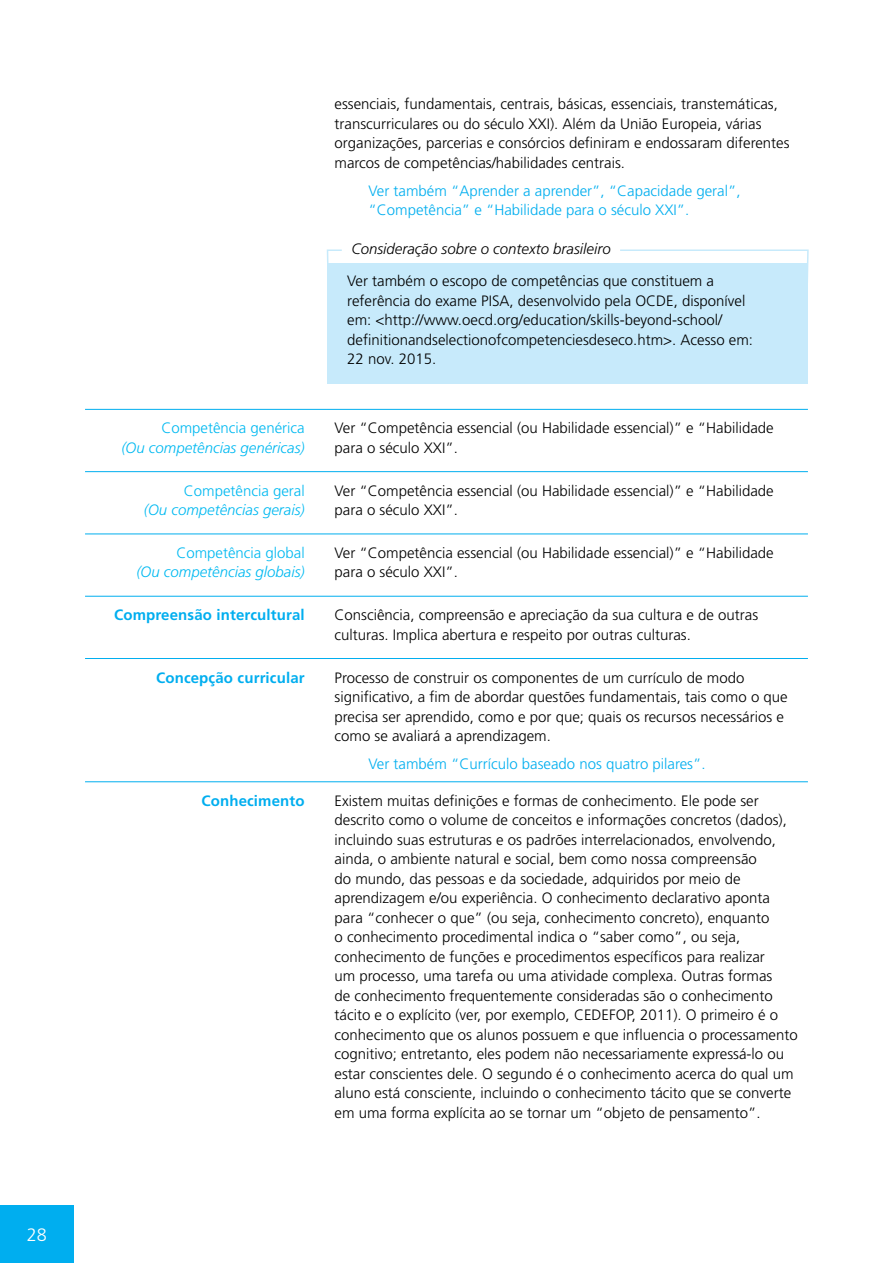
<style>
.page{position:relative;width:893px;height:1263px;background:#fff}
.page>*{position:absolute;margin:0;border:0;box-sizing:border-box;transform-origin:0 0}
.t1{font:300 18px "Frutiger";color:#fff}
.t2{font:300 15px/19.5px "Frutiger";color:#000}
.t3{font:300 15px/19.5px "Frutiger";color:#00aeef}
.t4{font:italic 300 15px "Frutiger";color:#00b9f1}
.t5{font:700 15px "Frutiger";letter-spacing:.01em;color:#00aeef}
.t6{font:300 15px "Frutiger";color:#00b9f1}
.t7{font:italic 300 15px "Frutiger";color:#000}
</style>
<div class="page">
<div style="left:0;top:1205px;width:74px;height:58px;background:#00aeef"></div>
<hr style="left:85px;top:409px;width:241px;height:1px;background:#00aeef">
<hr style="left:326px;top:409px;width:482px;height:1px;background:#00aeef">
<hr style="left:85px;top:471px;width:241px;height:1px;background:#00aeef">
<hr style="left:326px;top:471px;width:482px;height:1px;background:#00aeef">
<hr style="left:85px;top:534px;width:241px;height:1px;background:#00aeef">
<hr style="left:326px;top:534px;width:482px;height:1px;background:#00aeef">
<hr style="left:85px;top:596px;width:241px;height:1px;background:#00aeef">
<hr style="left:326px;top:596px;width:482px;height:1px;background:#00aeef">
<hr style="left:85px;top:658px;width:241px;height:1px;background:#00aeef">
<hr style="left:326px;top:658px;width:482px;height:1px;background:#00aeef">
<hr style="left:85px;top:781px;width:241px;height:1px;background:#00aeef">
<hr style="left:326px;top:781px;width:482px;height:1px;background:#00aeef">
<div style="left:327px;top:264px;width:481px;height:120px;background:#c7eafb"></div>
<svg style="left:326px;top:249px;width:17px;height:15px"></svg>
<svg style="left:619px;top:249px;width:190px;height:26px"></svg>
<p class="t1" style="left:27px;top:1224px;width:22px">28</p>
<p class="t2" style="left:334px;top:94px;width:457px">essenciais, fundamentais, centrais, básicas, essenciais, transtemáticas, transcurriculares ou do século XXI). Além da União Europeia, várias organizações, parcerias e consórcios definiram e endossaram diferentes marcos de competências/habilidades centrais.</p>
<p class="t3" style="left:369px;top:181px;width:374px">Ver também “Aprender a aprender”, “Capacidade geral”, “Competência” e “Habilidade para o século XXI”.</p>
<p class="t7" style="left:351px;top:240px;width:261px">Consideração sobre o contexto brasileiro</p>
<p class="t2" style="left:347px;top:272px;width:407px">Ver também o escopo de competências que constituem a referência do exame PISA, desenvolvido pela OCDE, disponível em: &lt;http://www.oecd.org/education/skills-beyond-school/ definitionandselectionofcompetenciesdeseco.htm&gt;. Acesso em:<br>22 nov. 2015.</p>
<p class="t6" style="left:161px;top:420px;width:145px">Competência genérica</p>
<p class="t4" style="left:121px;top:439px;width:185px">(Ou competências genéricas)</p>
<p class="t2" style="left:334px;top:419px;width:441px">Ver “Competência essencial (ou Habilidade essencial)” e “Habilidade para o século XXI”.</p>
<p class="t6" style="left:184px;top:482px;width:122px">Competência geral</p>
<p class="t4" style="left:144px;top:501px;width:162px">(Ou competências gerais)</p>
<p class="t2" style="left:334px;top:481px;width:441px">Ver “Competência essencial (ou Habilidade essencial)” e “Habilidade para o século XXI”.</p>
<p class="t6" style="left:176px;top:544px;width:130px">Competência global</p>
<p class="t4" style="left:136px;top:564px;width:170px">(Ou competências globais)</p>
<p class="t2" style="left:334px;top:543px;width:441px">Ver “Competência essencial (ou Habilidade essencial)” e “Habilidade para o século XXI”.</p>
<p class="t5" style="left:114px;top:606px;width:192px">Compreensão intercultural</p>
<p class="t2" style="left:334px;top:605px;width:425px">Consciência, compreensão e apreciação da sua cultura e de outras culturas. Implica abertura e respeito por outras culturas.</p>
<p class="t5" style="left:156px;top:668px;width:150px">Concepção curricular</p>
<p class="t2" style="left:334px;top:668px;width:455px">Processo de construir os componentes de um currículo de modo significativo, a fim de abordar questões fundamentais, tais como o que precisa ser aprendido, como e por que; quais os recursos necessários e como se avaliará a aprendizagem.</p>
<p class="t3" style="left:369px;top:754px;width:339px">Ver também “Currículo baseado nos quatro pilares”.</p>
<p class="t5" style="left:201px;top:792px;width:105px">Conhecimento</p>
<p class="t2" style="left:334px;top:791px;width:465px">Existem muitas definições e formas de conhecimento. Ele pode ser descrito como o volume de conceitos e informações concretos (dados), incluindo suas estruturas e os padrões interrelacionados, envolvendo, ainda, o ambiente natural e social, bem como nossa compreensão<br>do mundo, das pessoas e da sociedade, adquiridos por meio de aprendizagem e/ou experiência. O conhecimento declarativo aponta para “conhecer o que” (ou seja, conhecimento concreto), enquanto<br>o conhecimento procedimental indica o “saber como”, ou seja, conhecimento de funções e procedimentos específicos para realizar<br>um processo, uma tarefa ou uma atividade complexa. Outras formas<br>de conhecimento frequentemente consideradas são o conhecimento tácito e o explícito (ver, por exemplo, CEDEFOP, 2011). O primeiro é o conhecimento que os alunos possuem e que influencia o processamento cognitivo; entretanto, eles podem não necessariamente expressá-lo ou estar conscientes dele. O segundo é o conhecimento acerca do qual um aluno está consciente, incluindo o conhecimento tácito que se converte em uma forma explícita ao se tornar um “objeto de pensamento”.</p>
</div>
